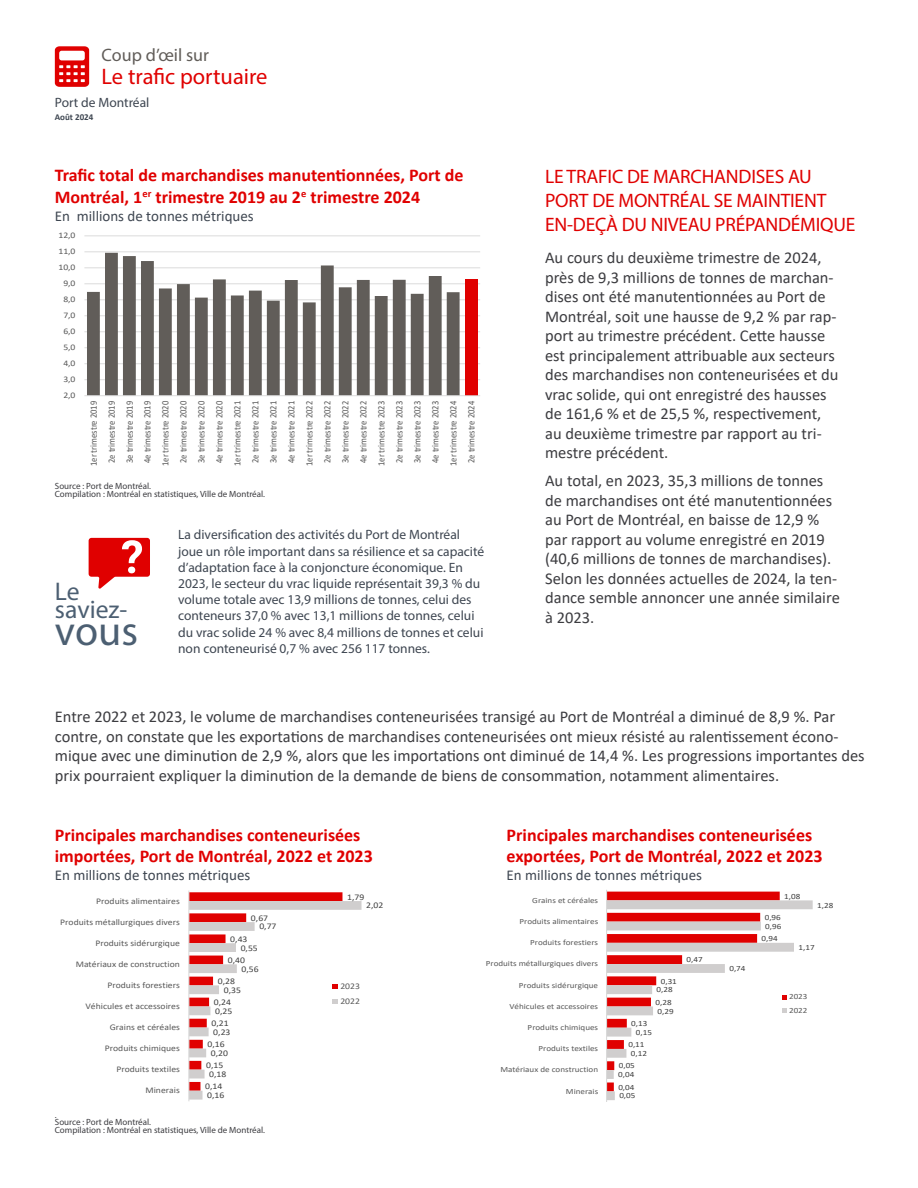
<style>
.page{position:relative;width:918px;height:1188px;background:#fff}
.page>*{position:absolute;margin:0;border:0;box-sizing:border-box;transform-origin:0 0}
.TC_Titre_niveau1{font:42px "Myriad Pro";color:#4c5f72}
.TC_Titre_niveau1-2{font:25.65px "Myriad Pro";color:#4c5f72}
.t1{font:22.5px "Myriad Pro";color:#e00000}
.t2{font:19.5px/24px "Myriad Pro";letter-spacing:-.01em;color:#e00000}
.t3{font:700 18px/21.6px "Calibri";color:#e00000}
.t4{font:18px "Myriad Pro";color:#615d59}
.t5{font:16.5px/19.5px "Calibri";color:#3c3c40}
.t6{font:15px "Calibri";color:#3e4651}
.TC{font:13.5px/16.2px "Myriad Pro";color:#3e4651}
.t7{font:9.6px/18px "Calibri";color:#595959;text-align:center;scale:.89 1}
.t8{font:9px "Myriad Pro";color:#3c3c40}
.t9{font:700 9px "Calibri";color:#3e4651}
.t10{font:8.7px/14.9px "Calibri";color:#595959;scale:1.11 1}
.t11{font:8.7px "Calibri";letter-spacing:.005em;color:#404040;scale:1.11 1}
.t12{font:8.55px "Calibri";color:#595959;scale:1.13 1}
.t13{font:7.95px/13.5px "Calibri";color:#595959;scale:1.15 1}
.t14{font:7.95px "Calibri";letter-spacing:.005em;color:#404040;scale:1.15 1}
</style>
<div class="page">
<hr style="left:84px;top:379px;width:396px;height:1px;background:#d9d9d9">
<hr style="left:84px;top:363px;width:396px;height:1px;background:#d9d9d9">
<hr style="left:84px;top:348px;width:396px;height:1px;background:#d9d9d9">
<hr style="left:84px;top:332px;width:396px;height:1px;background:#d9d9d9">
<hr style="left:84px;top:316px;width:396px;height:1px;background:#d9d9d9">
<hr style="left:84px;top:300px;width:396px;height:1px;background:#d9d9d9">
<hr style="left:84px;top:284px;width:396px;height:1px;background:#d9d9d9">
<hr style="left:84px;top:268px;width:396px;height:1px;background:#d9d9d9">
<hr style="left:84px;top:252px;width:396px;height:1px;background:#d9d9d9">
<hr style="left:84px;top:236px;width:396px;height:1px;background:#d9d9d9">
<div style="left:465px;top:280px;width:13px;height:116px;background:#e00000"></div>
<svg style="left:87px;top:253px;width:373px;height:142px;fill:#615d59"></svg>
<hr style="left:84px;top:395px;width:396px;height:1px;background:#d9d9d9">
<svg style="left:89px;top:538px;width:61px;height:51px"></svg>
<svg style="left:55px;top:46px;width:34px;height:41px"></svg>
<hr style="left:189px;top:891px;width:1px;height:210px;background:#d9d9d9">
<svg style="left:189px;top:892px;width:173px;height:208px"></svg>
<hr style="left:606px;top:890px;width:1px;height:212px;background:#d9d9d9">
<svg style="left:607px;top:892px;width:206px;height:208px"></svg>
<p class="t4" style="left:102px;top:44px;width:109px">Coup d’œil sur</p>
<p class="t1" style="left:102px;top:63px;width:167px">Le trafic portuaire</p>
<p class="TC" style="left:55px;top:94px;width:96px">Port de Montréal</p>
<p class="t9" style="left:55px;top:111px;width:40px">Août 2024</p>
<p class="t3" style="left:55px;top:164px;width:410px">Trafic total de marchandises manutentionnées, Port de<br>Montréal, 1<sup>er</sup> trimestre 2019 au 2<sup>e</sup> trimestre 2024</p>
<p class="t6" style="left:55px;top:206px;width:200px">En millions de tonnes métriques</p>
<p class="t12" style="left:59px;top:229px;width:17px">12,0</p>
<p class="t12" style="left:59px;top:245px;width:17px">11,0</p>
<p class="t12" style="left:59px;top:261px;width:17px">10,0</p>
<p class="t12" style="left:63px;top:277px;width:12px">9,0</p>
<p class="t12" style="left:63px;top:293px;width:12px">8,0</p>
<p class="t12" style="left:63px;top:309px;width:12px">7,0</p>
<p class="t12" style="left:63px;top:325px;width:12px">6,0</p>
<p class="t12" style="left:63px;top:341px;width:12px">5,0</p>
<p class="t12" style="left:63px;top:357px;width:12px">4,0</p>
<p class="t12" style="left:63px;top:373px;width:12px">3,0</p>
<p class="t12" style="left:63px;top:389px;width:12px">2,0</p>
<p class="t7" style="left:84px;top:466px;width:74px;rotate:-90deg">1er trimestre 2019<br>2e trimestre 2019<br>3e trimestre 2019<br>4e trimestre 2019<br>1er trimestre 2020<br>2e trimestre 2020<br>3e trimestre 2020<br>4e trimestre 2020<br>1er trimestre 2021<br>2e trimestre 2021<br>3e trimestre 2021<br>4e trimestre 2021<br>1er trimestre 2022<br>2e trimestre 2022<br>3e trimestre 2022<br>4e trimestre 2022<br>1er trimestre 2023<br>2e trimestre 2023<br>3e trimestre 2023<br>4e trimestre 2023<br>1er trimestre 2024<br>2e trimestre 2024</p>
<p class="t8" style="left:55px;top:481px;width:98px">Source : Port de Montréal.</p>
<p class="t8" style="left:55px;top:488px;width:212px">Compilation : Montréal en statistiques, Ville de Montréal.</p>
<p class="TC" style="left:178px;top:527px;width:308px">La diversification des activités du Port de Montréal joue un rôle important dans sa résilience et sa capacité d’adaptation face à la conjoncture économique. En 2023, le secteur du vrac liquide représentait 39,3 % du volume totale avec 13,9 millions de tonnes, celui des conteneurs 37,0 % avec 13,1 millions de tonnes, celui du vrac solide 24 % avec 8,4 millions de tonnes et celui non conteneurisé 0,7 % avec 256 117 tonnes.</p>
<p class="TC_Titre_niveau1-2" style="left:55px;top:575px;width:26px">Le</p>
<p class="TC_Titre_niveau1-2" style="left:55px;top:593px;width:74px">saviez-</p>
<p class="TC_Titre_niveau1" style="left:55px;top:605px;width:85px">vous</p>
<p class="t2" style="left:545px;top:164px;width:312px">LE TRAFIC DE MARCHANDISES AU<br>PORT DE MONTRÉAL SE MAINTIENT<br>EN-DEÇÀ DU NIVEAU PRÉPANDÉMIQUE</p>
<p class="t5" style="left:545px;top:248px;width:295px">Au cours du deuxième trimestre de 2024, près de 9,3 millions de tonnes de marchan&shy;dises ont été manutentionnées au Port de Montréal, soit une hausse de 9,2 % par rap&shy;port au trimestre précédent. Cette hausse est principalement attribuable aux secteurs des marchandises non conteneurisées et du vrac solide, qui ont enregistré des hausses de 161,6 % et de 25,5 %, respectivement, au deuxième trimestre par rapport au tri&shy;mestre précédent.</p>
<p class="t5" style="left:545px;top:471px;width:296px">Au total, en 2023, 35,3 millions de tonnes de marchandises ont été manutentionnées au Port de Montréal, en baisse de 12,9 % par rapport au volume enregistré en 2019 (40,6 millions de tonnes de marchandises).<br>Selon les données actuelles de 2024, la ten&shy;dance semble annoncer une année similaire à 2023.</p>
<p class="t5" style="left:55px;top:707px;width:811px">Entre 2022 et 2023, le volume de marchandises conteneurisées transigé au Port de Montréal a diminué de 8,9 %. Par contre, on constate que les exportations de marchandises conteneurisées ont mieux résisté au ralentissement écono&shy;mique avec une diminution de 2,9 %, alors que les importations ont diminué de 14,4 %. Les progressions importantes des prix pourraient expliquer la diminution de la demande de biens de consommation, notamment alimentaires.</p>
<p class="t3" style="left:55px;top:823px;width:320px">Principales marchandises conteneurisées importées, Port de Montréal, 2022 et 2023</p>
<p class="t6" style="left:55px;top:865px;width:197px">En millions de tonnes métriques</p>
<p class="t3" style="left:507px;top:823px;width:318px">Principales marchandises conteneurisées exportées, Port de Montréal, 2022 et 2023</p>
<p class="t6" style="left:507px;top:865px;width:197px">En millions de tonnes métriques</p>
<p class="t10" style="left:96px;top:893px;width:77px">Produits alimentaires</p>
<p class="t10" style="left:60px;top:914px;width:109px">Produits métallurgiques divers</p>
<p class="t10" style="left:95px;top:935px;width:78px">Produits sidérurgique</p>
<p class="t10" style="left:76px;top:956px;width:95px">Matériaux de construction</p>
<p class="t10" style="left:107px;top:977px;width:67px">Produits forestiers</p>
<p class="t10" style="left:85px;top:998px;width:87px">Véhicules et accessoires</p>
<p class="t10" style="left:110px;top:1019px;width:65px">Grains et céréales</p>
<p class="t10" style="left:105px;top:1041px;width:69px">Produits chimiques</p>
<p class="t10" style="left:116px;top:1062px;width:59px">Produits textiles</p>
<p class="t10" style="left:146px;top:1083px;width:33px">Minerais</p>
<p class="t11" style="left:251px;top:912px;width:17px">0,67</p>
<p class="t11" style="left:259px;top:921px;width:17px">0,77</p>
<p class="t11" style="left:230px;top:933px;width:17px">0,43</p>
<p class="t11" style="left:228px;top:954px;width:17px">0,40</p>
<p class="t11" style="left:218px;top:975px;width:17px">0,28</p>
<p class="t11" style="left:214px;top:996px;width:17px">0,24</p>
<p class="t11" style="left:212px;top:1017px;width:17px">0,21</p>
<p class="t11" style="left:208px;top:1038px;width:17px">0,16</p>
<p class="t11" style="left:206px;top:1059px;width:17px">0,15</p>
<p class="t11" style="left:205px;top:1080px;width:17px">0,14</p>
<p class="t11" style="left:241px;top:942px;width:17px">0,55</p>
<p class="t11" style="left:242px;top:963px;width:17px">0,56</p>
<p class="t11" style="left:224px;top:984px;width:17px">0,35</p>
<p class="t11" style="left:215px;top:1005px;width:17px">0,25</p>
<p class="t11" style="left:213px;top:1026px;width:17px">0,23</p>
<p class="t11" style="left:211px;top:1047px;width:17px">0,20</p>
<p class="t11" style="left:209px;top:1068px;width:17px">0,18</p>
<p class="t11" style="left:207px;top:1089px;width:17px">0,16</p>
<p class="t11" style="left:347px;top:891px;width:17px">1,79</p>
<p class="t11" style="left:366px;top:899px;width:17px">2,02</p>
<p class="t10" style="left:340px;top:979px;width:19px">2023<br>2022</p>
<p class="t13" style="left:532px;top:893px;width:59px">Grains et céréales</p>
<p class="t13" style="left:519px;top:914px;width:70px">Produits alimentaires</p>
<p class="t13" style="left:530px;top:936px;width:61px">Produits forestiers</p>
<p class="t13" style="left:486px;top:957px;width:99px">Produits métallurgiques divers</p>
<p class="t13" style="left:519px;top:978px;width:70px">Produits sidérurgique</p>
<p class="t13" style="left:509px;top:999px;width:79px">Véhicules et accessoires</p>
<p class="t13" style="left:528px;top:1020px;width:63px">Produits chimiques</p>
<p class="t13" style="left:538px;top:1042px;width:53px">Produits textiles</p>
<p class="t13" style="left:500px;top:1063px;width:87px">Matériaux de construction</p>
<p class="t13" style="left:566px;top:1084px;width:30px">Minerais</p>
<p class="t14" style="left:661px;top:975px;width:16px">0,31</p>
<p class="t14" style="left:655px;top:997px;width:16px">0,28</p>
<p class="t14" style="left:657px;top:984px;width:16px">0,28</p>
<p class="t14" style="left:658px;top:1005px;width:16px">0,29</p>
<p class="t14" style="left:631px;top:1018px;width:16px">0,13</p>
<p class="t14" style="left:628px;top:1039px;width:16px">0,11</p>
<p class="t14" style="left:619px;top:1060px;width:16px">0,05</p>
<p class="t14" style="left:618px;top:1081px;width:16px">0,04</p>
<p class="t14" style="left:636px;top:1027px;width:16px">0,15</p>
<p class="t14" style="left:631px;top:1048px;width:16px">0,12</p>
<p class="t14" style="left:618px;top:1069px;width:16px">0,04</p>
<p class="t14" style="left:619px;top:1090px;width:16px">0,05</p>
<p class="t14" style="left:687px;top:954px;width:16px">0,47</p>
<p class="t14" style="left:729px;top:963px;width:16px">0,74</p>
<p class="t14" style="left:784px;top:891px;width:16px">1,08</p>
<p class="t14" style="left:765px;top:912px;width:16px">0,96</p>
<p class="t14" style="left:762px;top:933px;width:16px">0,94</p>
<p class="t14" style="left:765px;top:921px;width:16px">0,96</p>
<p class="t14" style="left:817px;top:899px;width:16px">1,28</p>
<p class="t14" style="left:798px;top:942px;width:16px">1,17</p>
<p class="t13" style="left:789px;top:990px;width:18px">2023<br>2022</p>
<p class="t8" style="left:55px;top:1109px;width:3px">.</p>
<p class="t8" style="left:55px;top:1117px;width:98px">Source : Port de Montréal.</p>
<p class="t8" style="left:55px;top:1124px;width:212px">Compilation : Montréal en statistiques, Ville de Montréal.</p>
</div>
